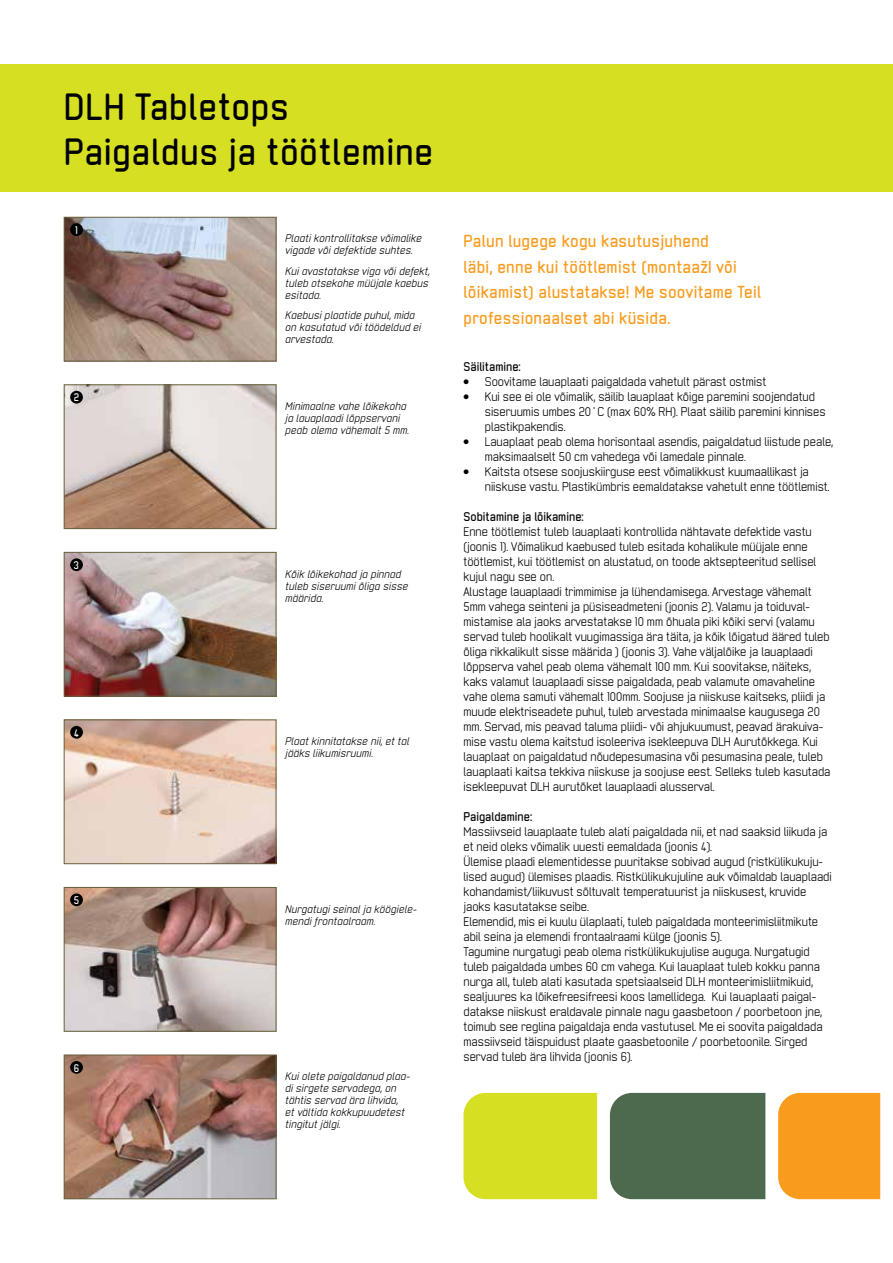
<style>
.page{position:relative;width:893px;height:1263px;background:#fff}
.page>*{position:absolute;margin:0;border:0;box-sizing:border-box;transform-origin:0 0}
.t1{font:700 36px/45px "Neutraliser Sans";letter-spacing:.02em;color:#000}
.t2{font:700 16.5px/25.5px "Neutraliser Sans";letter-spacing:.02em;color:#f99b1c}
.t3{font:12px/15px "Neutraliser Sans";color:#000}
.t4{font:700 12px "Neutraliser Sans";color:#000}
.t5{font:italic 10.5px/12px "Neutraliser Sans";letter-spacing:.02em;color:#000}
.t6{font:700 10.5px "Neutraliser Sans";color:#fff}
</style>
<div class="page">
<img style="left:66px;top:219px;width:208px;height:140px">
<div style="left:64px;top:217px;width:212px;height:144px;border:1px solid #68613e"></div>
<img style="left:66px;top:386px;width:208px;height:141px">
<div style="left:64px;top:384px;width:212px;height:145px;border:1px solid #68613e"></div>
<img style="left:66px;top:554px;width:208px;height:140px">
<div style="left:64px;top:552px;width:212px;height:144px;border:1px solid #68613e"></div>
<img style="left:66px;top:721px;width:208px;height:141px">
<div style="left:64px;top:719px;width:212px;height:145px;border:1px solid #68613e"></div>
<img style="left:66px;top:889px;width:208px;height:141px">
<div style="left:64px;top:887px;width:212px;height:145px;border:1px solid #68613e"></div>
<img style="left:66px;top:1056px;width:208px;height:141px">
<div style="left:64px;top:1054px;width:212px;height:145px;border:1px solid #68613e"></div>
<div style="left:0;top:64px;width:893px;height:127px;background:#d7df23"></div>
<div style="left:778px;top:1093px;width:102px;height:106px;background:#f99b1c"></div>
<div style="left:610px;top:1093px;width:155px;height:106px;background:#4d6a4e"></div>
<div style="left:463px;top:1093px;width:134px;height:106px;background:#d7df23"></div>
<div style="left:70px;top:223px;width:13px;height:13px;background:#000;border-radius:50%"></div>
<div style="left:70px;top:391px;width:13px;height:13px;background:#000;border-radius:50%"></div>
<div style="left:70px;top:558px;width:13px;height:13px;background:#000;border-radius:50%"></div>
<div style="left:70px;top:726px;width:13px;height:13px;background:#000;border-radius:50%"></div>
<div style="left:70px;top:893px;width:13px;height:13px;background:#000;border-radius:50%"></div>
<div style="left:70px;top:1061px;width:13px;height:13px;background:#000;border-radius:50%"></div>
<h1 class="t1" style="left:64px;top:84px;width:371px">DLH Tabletops<br>Paigaldus ja töötlemine</h1>
<p class="t6" style="left:75px;top:224px;width:4px">1</p>
<p class="t6" style="left:74px;top:392px;width:7px">2</p>
<p class="t6" style="left:74px;top:559px;width:7px">3</p>
<p class="t6" style="left:74px;top:727px;width:6px">4</p>
<p class="t6" style="left:74px;top:894px;width:7px">5</p>
<p class="t6" style="left:74px;top:1062px;width:7px">6</p>
<p class="t5" style="left:285px;top:233px;width:138px">Plaati kontrollitakse võimalike vigade või defektide suhtes.</p>
<p class="t5" style="left:285px;top:265px;width:146px">Kui avastatakse viga või defekt, tuleb otsekohe müüjale kaebus esitada.</p>
<p class="t5" style="left:285px;top:310px;width:137px">Kaebusi plaatide puhul, mida on kasutatud või töödeldud ei arvestada.</p>
<p class="t5" style="left:285px;top:400px;width:125px">Minimaalne vahe lõikekoha ja lauaplaadi lõppservani peab olema vähemalt 5 mm.</p>
<p class="t5" style="left:285px;top:568px;width:124px">Kõik lõikekohad ja pinnad tuleb siseruumi õliga sisse määrida.</p>
<p class="t5" style="left:285px;top:735px;width:126px">Plaat kinnitatakse nii, et tal jääks liikumisruumi.</p>
<p class="t5" style="left:285px;top:903px;width:133px">Nurgatugi seinal ja köögiele&shy;mendi frontaalraam.</p>
<p class="t5" style="left:285px;top:1070px;width:127px">Kui olete paigaldanud plaa&shy;di sirgete servadega, on tähtis servad ära lihvida,<br>et vältida kokkupuudetest tingitut jälgi.</p>
<h2 class="t2" style="left:463px;top:228px;width:299px">Palun lugege kogu kasutusjuhend<br>läbi, enne kui töötlemist (montaažI või lõikamist) alustatakse! Me soovitame Teil professionaalset abi küsida.</h2>
<p class="t4" style="left:463px;top:360px;width:59px">Säilitamine:</p>
<p class="t3" style="left:463px;top:374px;width:304px">• Soovitame lauaplaati paigaldada vahetult pärast ostmist</p>
<p class="t3" style="left:485px;top:389px;width:342px;text-indent:-21px">• Kui see ei ole võimalik, säilib lauaplaat kõige paremini soojendatud siseruumis umbes 20˚C (max 60% RH). Plaat säilib paremini kinnises plastikpakendis.</p>
<p class="t3" style="left:485px;top:434px;width:350px;text-indent:-21px">• Lauaplaat peab olema horisontaal asendis, paigaldatud liistude peale, maksimaalselt 50 cm vahedega või lamedale pinnale.</p>
<p class="t3" style="left:485px;top:464px;width:346px;text-indent:-21px">• Kaitsta otsese soojuskiirguse eest võimalikkust kuumaallikast ja niiskuse vastu. Plastikümbris eemaldatakse vahetult enne töötlemist.</p>
<p class="t4" style="left:463px;top:510px;width:122px">Sobitamine ja lõikamine:</p>
<p class="t3" style="left:463px;top:524px;width:369px">Enne töötlemist tuleb lauaplaati kontrollida nähtavate defektide vastu (joonis 1). Võimalikud kaebused tuleb esitada kohalikule müüjale enne töötlemist, kui töötlemist on alustatud, on toode aktsepteeritud sellisel kujul nagu see on.<br>Alustage lauaplaadi trimmimise ja lühendamisega. Arvestage vähemalt 5mm vahega seinteni ja püsiseadmeteni (joonis 2). Valamu ja toiduval&shy;mistamise ala jaoks arvestatakse 10 mm õhuala piki kõiki servi (valamu servad tuleb hoolikalt vuugimassiga ära täita, ja kõik lõigatud ääred tuleb õliga rikkalikult sisse määrida ) (joonis 3). Vahe väljalõike ja lauaplaadi lõppserva vahel peab olema vähemalt 100 mm. Kui soovitakse, näiteks, kaks valamut lauaplaadi sisse paigaldada, peab valamute omavaheline vahe olema samuti vähemalt 100mm. Soojuse ja niiskuse kaitseks, pliidi ja muude elektriseadete puhul, tuleb arvestada minimaalse kaugusega 20 mm. Servad, mis peavad taluma pliidi- või ahjukuumust, peavad ärakuiva&shy;mise vastu olema kaitstud isoleeriva isekleepuva DLH Aurutõkkega. Kui lauaplaat on paigaldatud nõudepesumasina või pesumasina peale, tuleb lauaplaati kaitsa tekkiva niiskuse ja soojuse eest. Selleks tuleb kasutada isekleepuvat DLH aurutõket lauaplaadi alusserval.</p>
<p class="t4" style="left:463px;top:810px;width:70px">Paigaldamine:</p>
<p class="t3" style="left:463px;top:824px;width:370px">Massiivseid lauaplaate tuleb alati paigaldada nii, et nad saaksid liikuda ja et neid oleks võimalik uuesti eemaldada (joonis 4).<br>Ülemise plaadi elementidesse puuritakse sobivad augud (ristkülikukuju&shy;lised augud) ülemises plaadis. Ristkülikukujuline auk võimaldab lauaplaadi kohandamist/liikuvust sõltuvalt temperatuurist ja niiskusest, kruvide jaoks kasutatakse seibe.<br>Elemendid, mis ei kuulu ülaplaati, tuleb paigaldada monteerimisliitmikute abil seina ja elemendi frontaalraami külge (joonis 5).<br>Tagumine nurgatugi peab olema ristkülikukujulise auguga. Nurgatugid tuleb paigaldada umbes 60 cm vahega. Kui lauaplaat tuleb kokku panna nurga all, tuleb alati kasutada spetsiaalseid DLH monteerimisliitmikuid, sealjuures ka lõikefreesifreesi koos lamellidega. Kui lauaplaati paigal&shy;datakse niiskust eraldavale pinnale nagu gaasbetoon / poorbetoon jne, toimub see reglina paigaldaja enda vastutusel. Me ei soovita paigaldada massiivseid täispuidust plaate gaasbetoonile / poorbetoonile. Sirged servad tuleb ära lihvida (joonis 6).</p>
</div>
